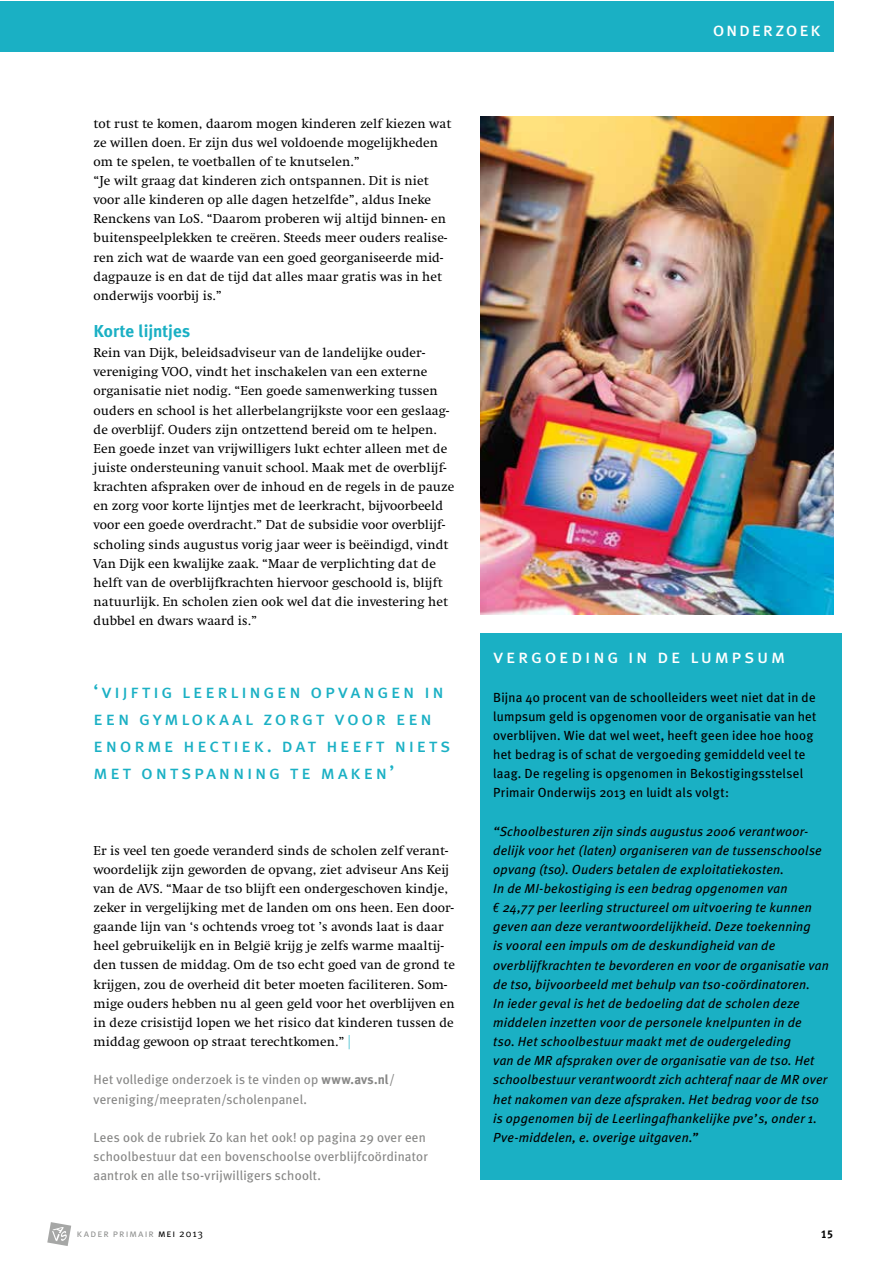
<style>
.page{position:relative;width:893px;height:1263px;background:#fff}
.page>*{position:absolute;margin:0;border:0;box-sizing:border-box;transform-origin:0 0}
.t1{font:19.5px/27px "Meta Plus Book Caps";letter-spacing:.14em;color:#1ab0c4}
.t2{font:19.5px "Meta Plus Book Caps";letter-spacing:.14em;color:#fff}
.t3{font:19.5px "Meta Plus Book Caps";letter-spacing:.085em;color:#fff}
.t4{font:700 17.25px "Meta Plus";color:#1ab0c4}
.t5{font:13.5px/19.2px "Swift";letter-spacing:.005em;color:#000}
.t6{font:italic 13.2px/19.2px "Meta Plus";letter-spacing:.015em;color:#000}
.t7{font:13.2px/19.2px "Meta Plus";letter-spacing:.015em;color:#000}
.t8{font:13.2px/19.2px "Meta Plus";letter-spacing:.015em;color:#878786}
.t9{font:11.25px "Meta Plus Bold Caps";color:#000}
.t10{font:10.5px "Meta Plus Normal Caps";letter-spacing:.095em;color:#919291}
.s1{font-weight:700}
.s2{font-family:"LT Euro Money";font-style:normal;font-size:13.05px}
.s3{color:#000}
.s4{font-family:"Meta Plus Normal";color:#000}
</style>
<div class="page">
<div style="left:480px;top:634px;width:362px;height:546px;background:#1ab0c4"></div>
<div style="left:0;top:1px;width:833px;height:50px;background:#1ab0c4"></div>
<img style="left:480px;top:117px;width:353px;height:497px">
<svg style="left:47px;top:1222px;width:24px;height:24px"></svg>
<p class="t5" style="left:94px;top:114px;width:359px">tot rust te komen, daarom mogen kinderen zelf kiezen wat ze willen doen. Er zijn dus wel voldoende mogelijkheden om te spelen, te voetballen of te knutselen.”<br>“Je wilt graag dat kinderen zich ontspannen. Dit is niet voor alle kinderen op alle dagen hetzelfde”, aldus Ineke Renckens van LoS. “Daarom proberen wij altijd binnen- en buitenspeelplekken te creëren. Steeds meer ouders realise&shy;ren zich wat de waarde van een goed georganiseerde mid&shy;dagpauze is en dat de tijd dat alles maar gratis was in het onderwijs voorbij is.”</p>
<p class="t4" style="left:94px;top:321px;width:98px">Korte lijntjes</p>
<p class="t5" style="left:94px;top:343px;width:362px">Rein van Dijk, beleidsadviseur van de landelijke ouder&shy;vereniging VOO, vindt het inschakelen van een externe organisatie niet nodig. “Een goede samenwerking tussen ouders en school is het allerbelangrijkste voor een geslaag&shy;de overblijf. Ouders zijn ontzettend bereid om te helpen.<br>Een goede inzet van vrijwilligers lukt echter alleen met de juiste ondersteuning vanuit school. Maak met de overblijf&shy;krachten afspraken over de inhoud en de regels in de pauze en zorg voor korte lijntjes met de leerkracht, bijvoorbeeld voor een goede overdracht.” Dat de subsidie voor overblijf&shy;scholing sinds augustus vorig jaar weer is beëindigd, vindt Van Dijk een kwalijke zaak. “Maar de verplichting dat de helft van de overblijfkrachten hiervoor geschoold is, blijft natuurlijk. En scholen zien ook wel dat die investering het dubbel en dwars waard is.”</p>
<h1 class="t1" style="left:94px;top:677px;width:359px">‘vijftig leerlingen opvangen in een gymlokaal zorgt voor een enorme hectiek. dat heeft niets met ontspanning te maken’</h1>
<p class="t5" style="left:94px;top:841px;width:363px">Er is veel ten goede veranderd sinds de scholen zelf verant&shy;woordelijk zijn geworden de opvang, ziet adviseur Ans Keij van de AVS. “Maar de tso blijft een ondergeschoven kindje, zeker in vergelijking met de landen om ons heen. Een door&shy;gaande lijn van ‘s ochtends vroeg tot ’s avonds laat is daar heel gebruikelijk en in België krijg je zelfs warme maaltij&shy;den tussen de middag. Om de tso echt goed van de grond te krijgen, zou de overheid dit beter moeten faciliteren. Som&shy;mige ouders hebben nu al geen geld voor het overblijven en in deze crisistijd lopen we het risico dat kinderen tussen de middag gewoon op straat terechtkomen.”</p>
<p class="t8" style="left:94px;top:1070px;width:303px">Het volledige onderzoek is te vinden op <span class="s1">www.avs.nl</span>/ vereniging/meepraten/scholenpanel.</p>
<p class="t8" style="left:94px;top:1127px;width:336px">Lees ook de rubriek Zo kan het ook! op pagina 29 over een schoolbestuur dat een bovenschoolse overblijfcoördinator aantrok en alle tso-vrijwilligers schoolt.</p>
<h1 class="t3" style="left:713px;top:18px;width:110px">onderzoek</h1>
<h1 class="t2" style="left:493px;top:645px;width:294px">vergoeding in de lumpsum</h1>
<p class="t7" style="left:493px;top:687px;width:325px">Bijna 40 procent van de schoolleiders weet niet dat in de lumpsum geld is opgenomen voor de organisatie van het overblijven. Wie dat wel weet, heeft geen idee hoe hoog het bedrag is of schat de vergoeding gemiddeld veel te laag. De regeling is opgenomen in Bekostigingsstelsel Primair Onderwijs 2013 en luidt als volgt:</p>
<p class="t6" style="left:493px;top:821px;width:337px">“Schoolbesturen zijn sinds augustus 2006 verantwoor&shy;delijk voor het (laten) organiseren van de tussenschoolse opvang (tso). Ouders betalen de exploitatiekosten.<br>In de MI-bekostiging is een bedrag opgenomen van<br><span class="s2">z</span> 24,77 per leerling structureel om uitvoering te kunnen geven aan deze verantwoordelijkheid. Deze toekenning<br>is vooral een impuls om de deskundigheid van de overblijfkrachten te bevorderen en voor de organisatie van de tso, bijvoorbeeld met behulp van tso-coördinatoren.<br>In ieder geval is het de bedoeling dat de scholen deze middelen inzetten voor de personele knelpunten in de<br>tso. Het schoolbestuur maakt met de oudergeleding<br>van de MR afspraken over de organisatie van de tso. Het schoolbestuur verantwoordt zich achteraf naar de MR over het nakomen van deze afspraken. Het bedrag voor de tso is opgenomen bij de Leerlingafhankelijke pve’s, onder 1.<br>Pve-middelen, e. overige uitgaven.”</p>
<p class="t10" style="left:77px;top:1228px;width:128px">kader primair <span class="s3">mei</span> <span class="s4">2013</span></p>
<p class="t9" style="left:821px;top:1227px;width:14px">15</p>
</div>
